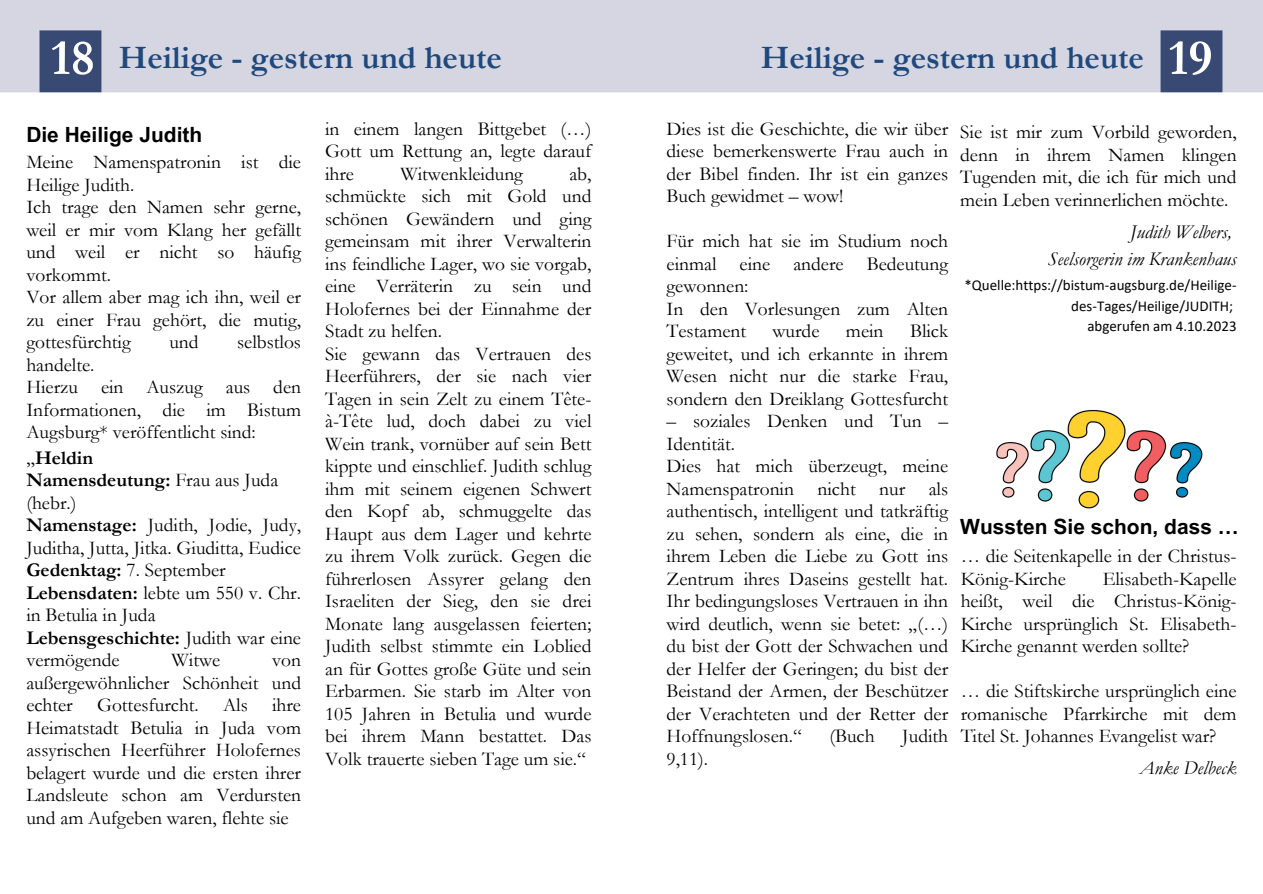
<style>
.page{position:relative;width:1263px;height:894px;background:#fff}
.page>*{position:absolute;margin:0;border:0;box-sizing:border-box;transform-origin:0 0}
.t1{font:700 50.85px "Garamond";color:#fff}
.t2{font:700 33px "Garamond";color:#1f497d}
.t3{font:700 21px "Arial MT Pro";color:#000}
.t4{font:19.5px/22.5px "Garamond";color:#000;text-align:justify}
.t5{font:italic 19.5px "Garamond";color:#000}
.t6{font:700 19.5px "Garamond";color:#000}
.t7{font:15px/20.2px "Calibri";color:#000;text-align:right}
.s1{font-weight:400}
.s2{font-weight:700}
</style>
<div class="page">
<img style="left:0;top:0;width:1263px;height:93px">
<img style="left:996px;top:410px;width:207px;height:99px">
<p class="t1" style="left:51px;top:30px;width:45px">18</p>
<p class="t2" style="left:119px;top:40px;width:385px">Heilige - gestern und heute</p>
<p class="t2" style="left:761px;top:40px;width:385px">Heilige - gestern und heute</p>
<p class="t1" style="left:1168px;top:30px;width:45px">19</p>
<p class="t3" style="left:26px;top:127px;width:178px">Die Heilige Judith</p>
<p class="t4" style="left:26px;top:151px;width:276px">Meine Namenspatronin ist die<br>Heilige Judith.</p>
<p class="t4" style="left:26px;top:196px;width:276px">Ich trage den Namen sehr gerne, weil er mir vom Klang her gefällt und weil er nicht so häufig vorkommt.</p>
<p class="t4" style="left:26px;top:286px;width:276px">Vor allem aber mag ich ihn, weil er zu einer Frau gehört, die mutig, gottesfürchtig</p>
<p class="t4" style="left:169px;top:331px;width:31px">und</p>
<p class="t4" style="left:237px;top:331px;width:65px">selbstlos</p>
<p class="t4" style="left:26px;top:353px;width:70px">handelte.</p>
<p class="t4" style="left:26px;top:376px;width:276px">Hierzu ein Auszug aus den Informationen, die im Bistum Augsburg* veröffentlicht sind:</p>
<p class="t6" style="left:26px;top:446px;width:68px"><span class="s1">„</span>Heldin</p>
<p class="t4" style="left:26px;top:469px;width:253px"><span class="s2">Namensdeutung:</span> Frau aus Juda (hebr.)</p>
<p class="t4" style="left:26px;top:514px;width:276px"><span class="s2">Namenstage:</span> Judith, Jodie, Judy,<br>Juditha, Jutta, Jitka. Giuditta, Eudice</p>
<p class="t4" style="left:26px;top:558px;width:201px"><span class="s2">Gedenktag:</span> 7. September</p>
<p class="t4" style="left:26px;top:581px;width:276px"><span class="s2">Lebensdaten:</span> lebte um 550 v. Chr. in Betulia in Juda</p>
<p class="t4" style="left:26px;top:626px;width:276px"><span class="s2">Lebensgeschichte:</span> Judith war eine vermögende</p>
<p class="t4" style="left:172px;top:648px;width:50px">Witwe</p>
<p class="t4" style="left:26px;top:648px;width:276px;text-indent:246px">von außergewöhnlicher Schönheit und echter Gottesfurcht. Als ihre Heimatstadt Betulia in Juda vom assyrischen Heerführer Holofernes belagert wurde und die ersten ihrer Landsleute schon am Verdursten und am Aufgeben waren, flehte sie</p>
<p class="t4" style="left:325px;top:117px;width:268px">in einem langen Bittgebet (…)<br>Gott um Rettung an, legte darauf ihre</p>
<p class="t4" style="left:325px;top:162px;width:268px;text-indent:244px">ab, schmückte sich mit Gold und schönen Gewändern und ging gemeinsam mit ihrer Verwalterin ins feindliche Lager, wo sie vorgab, eine Verräterin zu sein und Holofernes bei der Einnahme der Stadt zu helfen.</p>
<p class="t4" style="left:325px;top:342px;width:268px">Sie gewann das Vertrauen des Heerführers, der sie nach vier Tagen in sein Zelt zu einem Tête&shy;à-Tête lud, doch dabei zu viel Wein trank, vornüber auf sein Bett kippte und einschlief. Judith schlug ihm mit seinem eigenen Schwert den Kopf ab, schmuggelte das Haupt aus dem Lager und kehrte zu ihrem Volk zurück. Gegen die führerlosen Assyrer gelang den Israeliten der Sieg, den sie drei Monate lang ausgelassen feierten; Judith selbst stimmte ein Loblied an für Gottes große Güte und sein Erbarmen. Sie starb im Alter von 105 Jahren in Betulia und wurde bei ihrem Mann bestattet. Das Volk trauerte sieben Tage um sie.“</p>
<p class="t4" style="left:400px;top:162px;width:124px">Witwenkleidung</p>
<p class="t4" style="left:667px;top:117px;width:283px">Dies ist die Geschichte, die wir über diese bemerkenswerte Frau auch in der Bibel finden. Ihr ist ein ganzes Buch gewidmet – wow!</p>
<p class="t4" style="left:667px;top:230px;width:283px">Für mich hat sie im Studium noch einmal eine andere Bedeutung gewonnen:</p>
<p class="t4" style="left:667px;top:297px;width:283px">In den Vorlesungen zum Alten<br>Testament</p>
<p class="t4" style="left:773px;top:320px;width:48px">wurde</p>
<p class="t4" style="left:846px;top:320px;width:39px">mein</p>
<p class="t4" style="left:667px;top:320px;width:283px;text-indent:243px">Blick geweitet, und ich erkannte in ihrem Wesen nicht nur die starke Frau, sondern den Dreiklang Gottesfurcht</p>
<p class="t4" style="left:667px;top:410px;width:283px">– soziales Denken und Tun –<br>Identität.</p>
<p class="t4" style="left:667px;top:455px;width:283px">Dies hat mich überzeugt, meine Namenspatronin nicht nur als authentisch, intelligent und tatkräftig zu sehen, sondern als eine, die in ihrem Leben die Liebe zu Gott ins Zentrum ihres Daseins gestellt hat.<br>Ihr bedingungsloses Vertrauen in ihn wird deutlich, wenn sie betet: „(…) du bist der Gott der Schwachen und der Helfer der Geringen; du bist der Beistand der Armen, der Beschützer der Verachteten und der Retter der Hoffnungslosen.“</p>
<p class="t4" style="left:829px;top:725px;width:47px">(Buch</p>
<p class="t4" style="left:902px;top:725px;width:47px">Judith</p>
<p class="t4" style="left:667px;top:747px;width:43px">9,11).</p>
<p class="t4" style="left:960px;top:121px;width:278px">Sie ist mir zum Vorbild geworden, denn in ihrem Namen klingen Tugenden mit, die ich für mich und mein Leben verinnerlichen möchte.</p>
<p class="t5" style="left:1130px;top:221px;width:103px">Judith Welbers,</p>
<p class="t5" style="left:1048px;top:248px;width:190px">Seelsorgerin im Krankenhaus</p>
<p class="t7" style="left:964px;top:276px;width:274px">*Quelle:https://bistum-augsburg.de/Heilige&shy;des-Tages/Heilige/JUDITH;</p>
<p class="t7" style="left:1087px;top:317px;width:151px">abgerufen am 4.10.2023</p>
<p class="t3" style="left:960px;top:518px;width:280px">Wussten Sie schon, dass …</p>
<p class="t4" style="left:961px;top:545px;width:277px">… die Seitenkapelle in der Christus-<br>König-Kirche</p>
<p class="t4" style="left:961px;top:567px;width:277px;text-indent:142px">Elisabeth-Kapelle heißt, weil die Christus-König-Kirche ursprünglich St. Elisabeth-Kirche genannt werden sollte?</p>
<p class="t4" style="left:961px;top:680px;width:277px">… die Stiftskirche ursprünglich eine romanische Pfarrkirche mit dem Titel St. Johannes Evangelist war?</p>
<p class="t5" style="left:1139px;top:757px;width:98px">Anke Delbeck</p>
</div>
